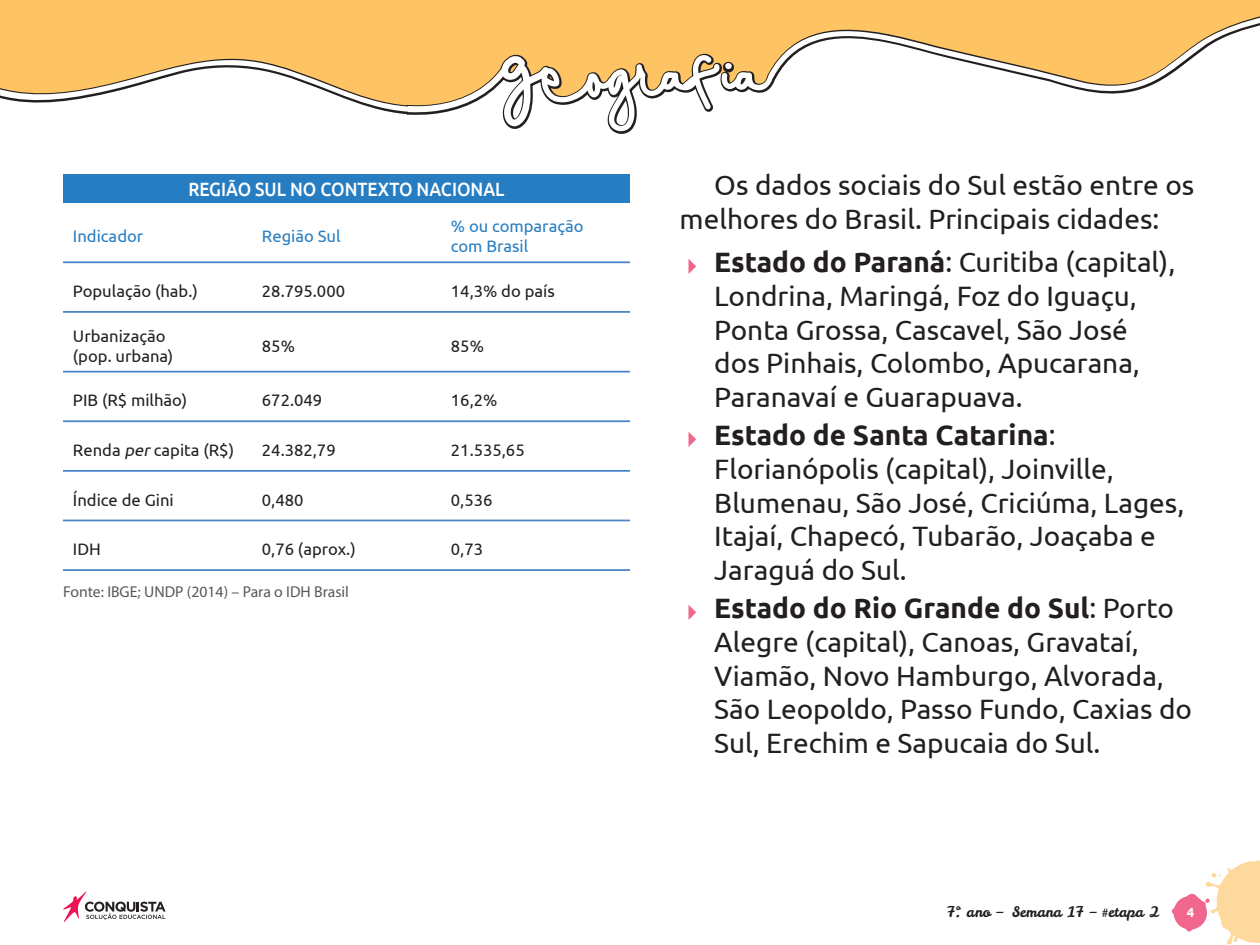
<style>
.page{position:relative;width:1260px;height:945px;background:#fff}
.page>*{position:absolute;margin:0;border:0;box-sizing:border-box;transform-origin:0 0}
._01_Texto_Geral{font:28px/33.6px "Ubuntu";color:#231f20}
._01_Tabela_-_Titulo{font:500 19.25px "Ubuntu";color:#fff;scale:.9 1}
._03_Tabela_-_Texto{font:16.62px/19.9px "Ubuntu";color:#231f20}
._03_Tabela_-_Texto-2{font:16.62px/19.9px "Ubuntu";color:#277dc1}
._07_Referência_Fonte{font:15.75px "Myriad Pro";color:#57585a}
.t1{font:14.35px "Leckerli One";color:#231f20}
.t2{font:700 13.12px "Ubuntu";color:#fff}
.s1{font-style:italic}
.s2{font-weight:700}
</style>
<div class="page">
<svg style="left:1172px;top:861px;width:88px;height:84px"></svg>
<svg style="left:63px;top:891px;width:103px;height:31px"></svg>
<svg style="left:0;top:0;width:1260px;height:423px"></svg>
<svg style="left:0;top:16px;width:1260px;height:115px;fill:#fec463"></svg>
<div style="left:63px;top:174px;width:567px;height:29px;background:#277dc1"></div>
<hr style="left:63px;top:261px;width:189px;height:2px;background:#4785c5">
<hr style="left:252px;top:261px;width:189px;height:2px;background:#4785c5">
<hr style="left:441px;top:261px;width:189px;height:2px;background:#4785c5">
<hr style="left:63px;top:311px;width:189px;height:2px;background:#4785c5">
<hr style="left:252px;top:311px;width:189px;height:2px;background:#4785c5">
<hr style="left:441px;top:311px;width:189px;height:2px;background:#4785c5">
<hr style="left:63px;top:371px;width:189px;height:2px;background:#4785c5">
<hr style="left:252px;top:371px;width:189px;height:2px;background:#4785c5">
<hr style="left:441px;top:371px;width:189px;height:2px;background:#4785c5">
<hr style="left:63px;top:420px;width:189px;height:2px;background:#4785c5">
<hr style="left:252px;top:420px;width:189px;height:2px;background:#4785c5">
<hr style="left:441px;top:420px;width:189px;height:2px;background:#4785c5">
<hr style="left:63px;top:470px;width:189px;height:2px;background:#4785c5">
<hr style="left:252px;top:470px;width:189px;height:2px;background:#4785c5">
<hr style="left:441px;top:470px;width:189px;height:2px;background:#4785c5">
<hr style="left:63px;top:520px;width:189px;height:1px;background:#4785c5">
<hr style="left:252px;top:520px;width:189px;height:1px;background:#4785c5">
<hr style="left:441px;top:520px;width:189px;height:1px;background:#4785c5">
<hr style="left:63px;top:569px;width:189px;height:2px;background:#4785c5">
<hr style="left:252px;top:569px;width:189px;height:2px;background:#4785c5">
<hr style="left:441px;top:569px;width:189px;height:2px;background:#4785c5">
<svg style="left:689px;top:259px;width:7px;height:15px"></svg>
<p class="_01_Tabela_-_Titulo" style="left:188px;top:177px;width:353px">REGIÃO SUL NO CONTEXTO NACIONAL</p>
<p class="_03_Tabela_-_Texto-2" style="left:73px;top:226px;width:72px">Indicador</p>
<p class="_03_Tabela_-_Texto-2" style="left:262px;top:226px;width:80px">Região Sul</p>
<p class="_03_Tabela_-_Texto-2" style="left:451px;top:216px;width:134px">% ou comparação com Brasil</p>
<p class="_03_Tabela_-_Texto" style="left:73px;top:281px;width:127px">População (hab.)</p>
<p class="_03_Tabela_-_Texto" style="left:262px;top:281px;width:85px">28.795.000</p>
<p class="_03_Tabela_-_Texto" style="left:451px;top:281px;width:105px">14,3% do país</p>
<p class="_03_Tabela_-_Texto" style="left:73px;top:325px;width:102px">Urbanização (pop. urbana)</p>
<p class="_03_Tabela_-_Texto" style="left:262px;top:335px;width:35px">85%</p>
<p class="_03_Tabela_-_Texto" style="left:451px;top:335px;width:35px">85%</p>
<p class="_03_Tabela_-_Texto" style="left:73px;top:390px;width:116px">PIB (R$ milhão)</p>
<p class="_03_Tabela_-_Texto" style="left:262px;top:390px;width:62px">672.049</p>
<p class="_03_Tabela_-_Texto" style="left:451px;top:390px;width:48px">16,2%</p>
<p class="_03_Tabela_-_Texto" style="left:73px;top:440px;width:163px">Renda <span class="s1">per</span> capita (R$)</p>
<p class="_03_Tabela_-_Texto" style="left:262px;top:440px;width:75px">24.382,79</p>
<p class="_03_Tabela_-_Texto" style="left:451px;top:440px;width:75px">21.535,65</p>
<p class="_03_Tabela_-_Texto" style="left:73px;top:489px;width:102px">Índice de Gini</p>
<p class="_03_Tabela_-_Texto" style="left:262px;top:489px;width:43px">0,480</p>
<p class="_03_Tabela_-_Texto" style="left:451px;top:489px;width:43px">0,536</p>
<p class="_03_Tabela_-_Texto" style="left:73px;top:539px;width:30px">IDH</p>
<p class="_03_Tabela_-_Texto" style="left:262px;top:539px;width:95px">0,76 (aprox.)</p>
<p class="_03_Tabela_-_Texto" style="left:451px;top:539px;width:34px">0,73</p>
<p class="_07_Referência_Fonte" style="left:63px;top:582px;width:287px">Fonte: IBGE; UNDP (2014) – Para o IDH Brasil</p>
<p class="_01_Texto_Geral" style="left:680px;top:168px;width:516px;text-indent:35px">Os dados sociais do Sul estão entre os melhores do Brasil. Principais cidades:</p>
<p class="_01_Texto_Geral" style="left:714px;top:245px;width:462px"><span class="s2">Estado do Paraná</span>: Curitiba (capital), Londrina, Maringá, Foz do Iguaçu, Ponta Grossa, Cascavel, São José dos Pinhais, Colombo, Apucarana, Paranavaí e Guarapuava.</p>
<p class="_01_Texto_Geral" style="left:714px;top:418px;width:471px"><span class="s2">Estado de Santa Catarina</span>:<br>Florianópolis (capital), Joinville,<br>Blumenau, São José, Criciúma, Lages,<br>Itajaí, Chapecó, Tubarão, Joaçaba e<br>Jaraguá do Sul.</p>
<p class="_01_Texto_Geral" style="left:714px;top:591px;width:479px"><span class="s2">Estado do Rio Grande do Sul</span>: Porto Alegre (capital), Canoas, Gravataí, Viamão, Novo Hamburgo, Alvorada, São Leopoldo, Passo Fundo, Caxias do Sul, Erechim e Sapucaia do Sul.</p>
<p class="t1" style="left:947px;top:903px;width:214px">7º. ano – Semana 17 – #etapa 2</p>
<p class="t2" style="left:1187px;top:905px;width:9px">4</p>
</div>
